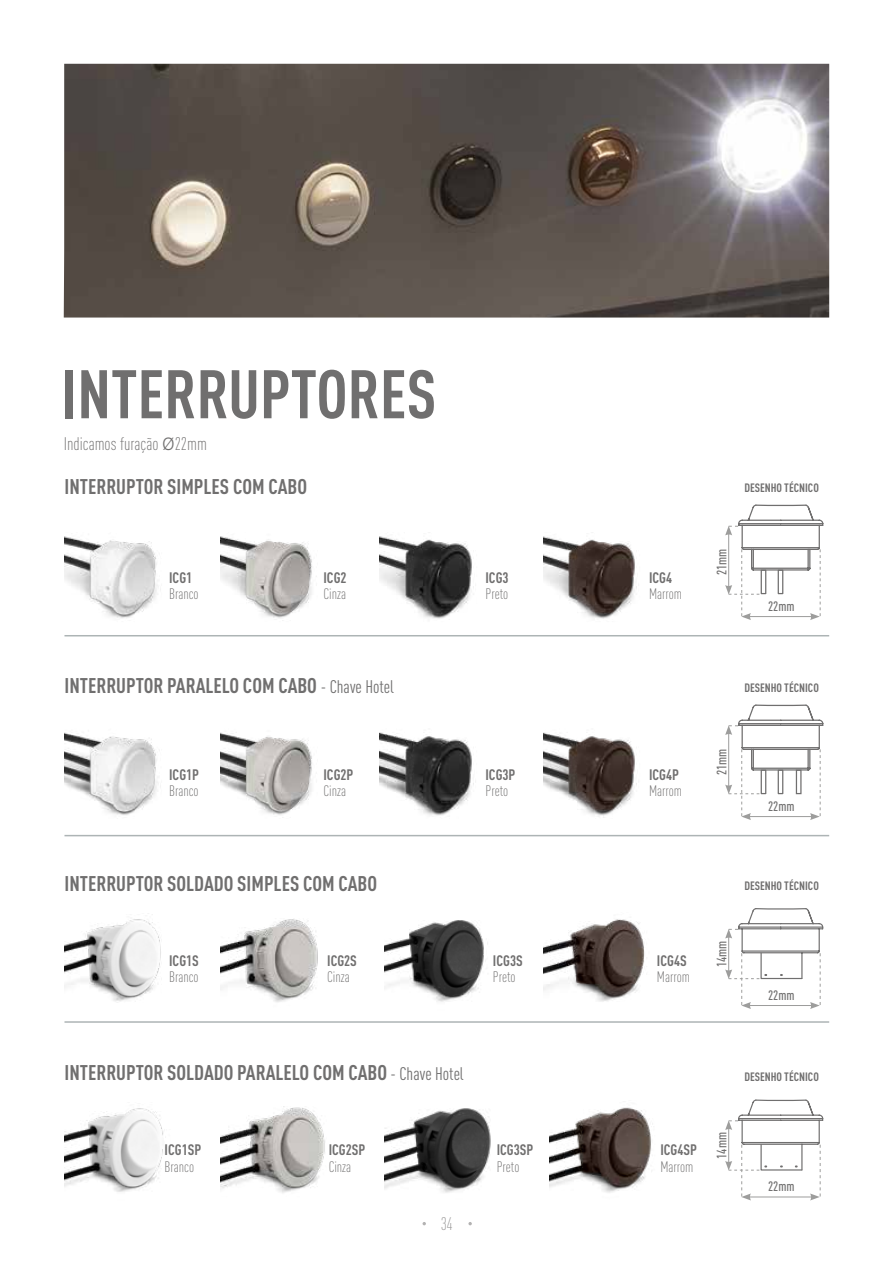
<style>
.page{position:relative;width:893px;height:1263px;background:#fff}
.page>*{position:absolute;margin:0;border:0;box-sizing:border-box;transform-origin:0 0}
.t1{font:700 condensed 67.5px "DIN Pro";color:#706f6f}
.t2{font:700 condensed 21px "DIN Pro";color:#706f6f}
.t3{font:300 condensed 18px "DIN Pro";color:#706f6f}
.t4{font:300 condensed 15px "DIN Pro";color:#706f6f}
.t5{font:700 condensed 15px "DIN Pro";color:#706f6f}
.t6{font:500 condensed 13.5px "DIN Pro";color:#706f6f}
.t7{font:700 condensed 12px "DIN Pro";color:#706f6f}
.s1{font-family:"Neris";font-stretch:normal}
.s2{font-weight:400;font-size:18px}
</style>
<div class="page">
<img style="left:64px;top:64px;width:765px;height:253px">
<img style="left:64px;top:536px;width:112px;height:101px">
<img style="left:64px;top:732px;width:97px;height:83px">
<img style="left:221px;top:536px;width:114px;height:101px">
<img style="left:221px;top:732px;width:91px;height:86px">
<img style="left:543px;top:536px;width:112px;height:101px">
<img style="left:543px;top:732px;width:94px;height:86px">
<img style="left:380px;top:536px;width:111px;height:101px">
<img style="left:380px;top:732px;width:94px;height:84px">
<hr style="left:64px;top:635px;width:765px;height:1px;background:#adb4b5">
<hr style="left:64px;top:835px;width:765px;height:1px;background:#adb4b5">
<hr style="left:64px;top:1021px;width:765px;height:2px;background:#adb4b5">
<img style="left:64px;top:914px;width:97px;height:89px">
<img style="left:221px;top:919px;width:97px;height:83px">
<img style="left:543px;top:919px;width:102px;height:83px">
<img style="left:385px;top:920px;width:103px;height:82px">
<img style="left:64px;top:1108px;width:102px;height:84px">
<img style="left:221px;top:1106px;width:104px;height:87px">
<img style="left:549px;top:1107px;width:104px;height:86px">
<img style="left:385px;top:1108px;width:106px;height:85px">
<svg style="left:725px;top:504px;width:99px;height:116px"></svg>
<div style="left:761px;top:570px;width:5px;height:24px;border:1px solid #706f6f"></div>
<div style="left:778px;top:570px;width:5px;height:24px;border:1px solid #706f6f"></div>
<svg style="left:725px;top:704px;width:99px;height:116px"></svg>
<div style="left:761px;top:769px;width:5px;height:25px;border:1px solid #706f6f"></div>
<div style="left:778px;top:769px;width:5px;height:25px;border:1px solid #706f6f"></div>
<div style="left:796px;top:769px;width:5px;height:25px;border:1px solid #706f6f"></div>
<svg style="left:725px;top:908px;width:99px;height:101px"></svg>
<svg style="left:725px;top:1099px;width:99px;height:101px"></svg>
<h1 class="t1" style="left:62px;top:343px;width:376px">INTERRUPTORES</h1>
<p class="t3" style="left:64px;top:431px;width:145px">Indicamos furação <span class="s1">Ø</span>22mm</p>
<p class="t2" style="left:64px;top:471px;width:244px">INTERRUPTOR SIMPLES COM CABO</p>
<p class="t7" style="left:744px;top:479px;width:76px">DESENHO TÉCNICO</p>
<p class="t5" style="left:169px;top:566px;width:25px">ICG1</p>
<p class="t4" style="left:169px;top:583px;width:31px">Branco</p>
<p class="t5" style="left:323px;top:566px;width:25px">ICG2</p>
<p class="t4" style="left:323px;top:583px;width:24px">Cinza</p>
<p class="t5" style="left:485px;top:566px;width:25px">ICG3</p>
<p class="t4" style="left:485px;top:583px;width:24px">Preto</p>
<p class="t5" style="left:649px;top:566px;width:25px">ICG4</p>
<p class="t4" style="left:649px;top:583px;width:35px">Marrom</p>
<p class="t6" style="left:712px;top:575px;width:28px;rotate:-90deg">21mm</p>
<p class="t6" style="left:768px;top:596px;width:28px">22mm</p>
<p class="t2" style="left:64px;top:669px;width:331px">INTERRUPTOR PARALELO COM CABO <span class="s2">- Chave Hotel</span></p>
<p class="t7" style="left:744px;top:679px;width:76px">DESENHO TÉCNICO</p>
<p class="t5" style="left:169px;top:763px;width:31px">ICG1P</p>
<p class="t4" style="left:169px;top:780px;width:31px">Branco</p>
<p class="t5" style="left:323px;top:763px;width:31px">ICG2P</p>
<p class="t4" style="left:323px;top:780px;width:24px">Cinza</p>
<p class="t5" style="left:485px;top:763px;width:31px">ICG3P</p>
<p class="t4" style="left:485px;top:780px;width:24px">Preto</p>
<p class="t5" style="left:649px;top:763px;width:31px">ICG4P</p>
<p class="t4" style="left:649px;top:780px;width:35px">Marrom</p>
<p class="t6" style="left:712px;top:775px;width:28px;rotate:-90deg">21mm</p>
<p class="t6" style="left:768px;top:796px;width:28px">22mm</p>
<p class="t2" style="left:64px;top:868px;width:314px">INTERRUPTOR SOLDADO SIMPLES COM CABO</p>
<p class="t7" style="left:744px;top:876px;width:76px">DESENHO TÉCNICO</p>
<p class="t5" style="left:169px;top:949px;width:31px">ICG1S</p>
<p class="t4" style="left:169px;top:966px;width:31px">Branco</p>
<p class="t5" style="left:327px;top:949px;width:31px">ICG2S</p>
<p class="t4" style="left:327px;top:966px;width:24px">Cinza</p>
<p class="t5" style="left:493px;top:949px;width:31px">ICG3S</p>
<p class="t4" style="left:493px;top:966px;width:24px">Preto</p>
<p class="t5" style="left:657px;top:949px;width:31px">ICG4S</p>
<p class="t4" style="left:657px;top:966px;width:35px">Marrom</p>
<p class="t6" style="left:712px;top:967px;width:28px;rotate:-90deg">14mm</p>
<p class="t6" style="left:768px;top:985px;width:28px">22mm</p>
<p class="t2" style="left:64px;top:1057px;width:401px">INTERRUPTOR SOLDADO PARALELO COM CABO <span class="s2">- Chave Hotel</span></p>
<p class="t7" style="left:744px;top:1068px;width:76px">DESENHO TÉCNICO</p>
<p class="t5" style="left:165px;top:1138px;width:38px">ICG1SP</p>
<p class="t4" style="left:165px;top:1156px;width:31px">Branco</p>
<p class="t5" style="left:329px;top:1138px;width:38px">ICG2SP</p>
<p class="t4" style="left:329px;top:1156px;width:24px">Cinza</p>
<p class="t5" style="left:497px;top:1138px;width:38px">ICG3SP</p>
<p class="t4" style="left:497px;top:1156px;width:24px">Preto</p>
<p class="t5" style="left:660px;top:1138px;width:38px">ICG4SP</p>
<p class="t4" style="left:660px;top:1156px;width:35px">Marrom</p>
<p class="t6" style="left:712px;top:1159px;width:28px;rotate:-90deg">14mm</p>
<p class="t6" style="left:768px;top:1176px;width:28px">22mm</p>
<p class="t3" style="left:440px;top:1211px;width:14px">34</p>
</div>
